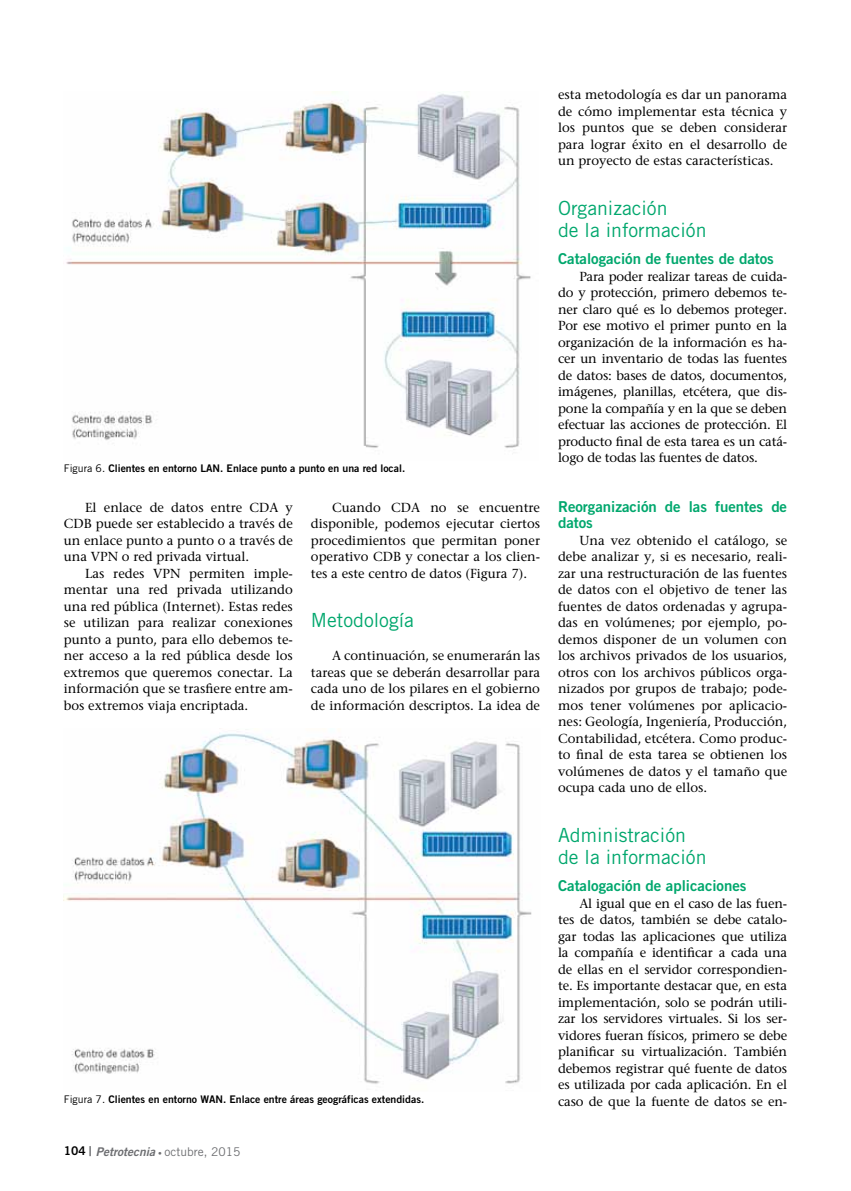
<style>
.page{position:relative;width:851px;height:1191px;background:#fff}
.page>*{position:absolute;margin:0;border:0;box-sizing:border-box;transform-origin:0 0}
.t1{font:19.5px/22.5px "Trade Gothic";color:#00a76d}
.t2{font:15px/16.5px "Trade Gothic Bold Two";color:#00a76d}
.t3{font:13.05px/16.5px "Stone Serif";color:#000;text-align:justify}
.t4{font:12px "Trade Gothic";color:#6d6e71}
.t5{font:10.5px "Trade Gothic Bold Two";color:#000}
.s1{font-family:"Trade Gothic"}
.s2{font-family:"Trade Gothic Bold Two";color:#000}
.s3{font-family:"Trade Gothic Bold Two";font-size:13.5px}
.s4{font-family:"Trade Gothic Bold Two";font-style:italic}
.s5{font-family:"Trade Gothic Bold Two";font-size:7.5px}
</style>
<div class="page">
<img style="left:66px;top:92px;width:465px;height:356px">
<img style="left:64px;top:733px;width:468px;height:351px">
<p class="t5" style="left:64px;top:462px;width:343px"><span class="s1">Figura 6.</span> Clientes en entorno LAN. Enlace punto a punto en una red local.</p>
<p class="t3" style="left:64px;top:499px;width:230px;text-indent:21px">El enlace de datos entre CDA y CDB puede ser establecido a través de un enlace punto a punto o a través de una VPN o red privada virtual.</p>
<p class="t3" style="left:64px;top:565px;width:230px;text-indent:21px">Las redes VPN permiten imple&shy;mentar una red privada utilizando una red pública (Internet). Estas redes se utilizan para realizar conexiones punto a punto, para ello debemos te&shy;ner acceso a la red pública desde los extremos que queremos conectar. La información que se trasfiere entre am&shy;bos extremos viaja encriptada.</p>
<p class="t3" style="left:311px;top:499px;width:230px;text-indent:21px">Cuando CDA no se encuentre disponible, podemos ejecutar ciertos procedimientos que permitan poner operativo CDB y conectar a los clien&shy;tes a este centro de datos (Figura 7).</p>
<h1 class="t1" style="left:311px;top:609px;width:104px">Metodología</h1>
<p class="t3" style="left:311px;top:647px;width:230px;text-indent:21px">A continuación, se enumerarán las tareas que se deberán desarrollar para cada uno de los pilares en el gobierno de información descriptos. La idea de</p>
<p class="t5" style="left:64px;top:1092px;width:362px"><span class="s1">Figura 7.</span> Clientes en entorno WAN. Enlace entre áreas geográficas extendidas.</p>
<p class="t4" style="left:64px;top:1144px;width:178px"><span class="s2">104</span> <span class="s3">|</span> <span class="s4">Petrotecnia</span> <span class="s5">•</span> octubre, 2015</p>
<p class="t3" style="left:558px;top:86px;width:230px">esta metodología es dar un panorama de cómo implementar esta técnica y los puntos que se deben considerar para lograr éxito en el desarrollo de un proyecto de estas características.</p>
<h1 class="t1" style="left:558px;top:196px;width:150px">Organización<br>de la información</h1>
<p class="t2" style="left:558px;top:250px;width:217px">Catalogación de fuentes de datos</p>
<p class="t3" style="left:558px;top:268px;width:230px;text-indent:21px">Para poder realizar tareas de cuida&shy;do y protección, primero debemos te&shy;ner claro qué es lo debemos proteger.<br>Por ese motivo el primer punto en la organización de la información es ha&shy;cer un inventario de todas las fuentes de datos: bases de datos, documentos, imágenes, planillas, etcétera, que dis&shy;pone la compañía y en la que se deben efectuar las acciones de protección. El producto final de esta tarea es un catá&shy;logo de todas las fuentes de datos.</p>
<p class="t2" style="left:558px;top:498px;width:230px">Reorganización de las fuentes de datos</p>
<p class="t3" style="left:558px;top:532px;width:230px;text-indent:21px">Una vez obtenido el catálogo, se debe analizar y, si es necesario, reali&shy;zar una restructuración de las fuentes de datos con el objetivo de tener las fuentes de datos ordenadas y agrupa&shy;das en volúmenes; por ejemplo, po&shy;demos disponer de un volumen con los archivos privados de los usuarios, otros con los archivos públicos orga&shy;nizados por grupos de trabajo; pode&shy;mos tener volúmenes por aplicacio&shy;nes: Geología, Ingeniería, Producción, Contabilidad, etcétera. Como produc&shy;to final de esta tarea se obtienen los volúmenes de datos y el tamaño que ocupa cada uno de ellos.</p>
<h1 class="t1" style="left:558px;top:823px;width:150px">Administración de la información</h1>
<p class="t2" style="left:558px;top:877px;width:190px">Catalogación de aplicaciones</p>
<p class="t3" style="left:558px;top:895px;width:230px;text-indent:21px">Al igual que en el caso de las fuen&shy;tes de datos, también se debe catalo&shy;gar todas las aplicaciones que utiliza la compañía e identificar a cada una de ellas en el servidor correspondien&shy;te. Es importante destacar que, en esta implementación, solo se podrán utili&shy;zar los servidores virtuales. Si los ser&shy;vidores fueran físicos, primero se debe planificar su virtualización. También debemos registrar qué fuente de datos es utilizada por cada aplicación. En el caso de que la fuente de datos se en-</p>
</div>
